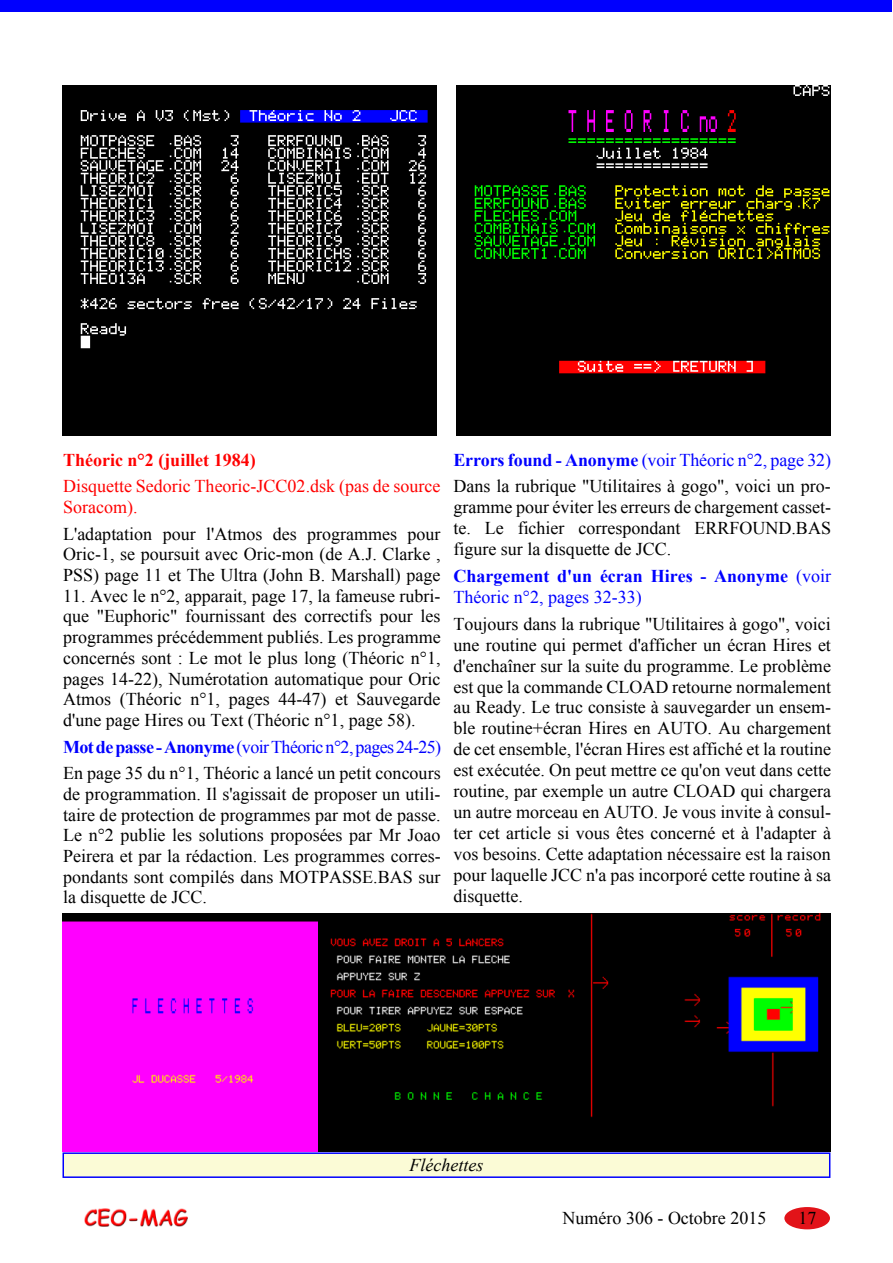
<style>
.page{position:relative;width:893px;height:1263px;background:#fff}
.page>*{position:absolute;margin:0;border:0;box-sizing:border-box;transform-origin:0 0}
.t1{font:18px/20.9px "Times New Roman";color:#000;text-align:justify}
.t2{font:700 18px/20.9px "Times New Roman";color:#00f}
.t3{font:18px/20.7px "Times New Roman";color:#f00}
.t4{font:700 18px "Times New Roman";color:#f00}
.t5{font:italic 18px "Times New Roman";color:#000}
.s1{font-weight:700;color:#00f}
.s2{color:#00f}
.s3{font-weight:400}
</style>
<div class="page">
<div style="left:784px;top:1207px;width:46px;height:22px;background:#e21319;border-radius:50%"></div>
<img style="left:85px;top:1209px;width:102px;height:18px">
<div style="left:0;top:0;width:891px;height:11px;background:#0000fe"></div>
<img style="left:63px;top:86px;width:374px;height:349px">
<img style="left:456px;top:86px;width:374px;height:349px">
<div style="left:63px;top:1153px;width:767px;height:24px;background:#fbfbd6"></div>
<div style="left:63px;top:1152px;width:767px;height:26px;border:2px solid #00f"></div>
<img style="left:63px;top:913px;width:767px;height:238px">
<p class="t4" style="left:63px;top:447px;width:194px">Théoric n°2 (juillet 1984)</p>
<p class="t3" style="left:63px;top:476px;width:379px">Disquette Sedoric Theoric-JCC02.dsk (pas de source<br>Soracom).</p>
<p class="t1" style="left:63px;top:523px;width:379px">L'adaptation pour l'Atmos des programmes pour Oric-1, se poursuit avec Oric-mon (de A.J. Clarke , PSS) page 11 et The Ultra (John B. Marshall) page</p>
<p class="t1" style="left:63px;top:585px;width:379px">11. Avec le n°2, apparait, page 17, la fameuse rubri&shy;que "Euphoric" fournissant des correctifs pour les programmes précédemment publiés. Les programme concernés sont : Le mot le plus long (Théoric n°1, pages 14-22), Numérotation automatique pour Oric Atmos (Théoric n°1, pages 44-47) et Sauvegarde d'une page Hires ou Text (Théoric n°1, page 58).</p>
<p class="t1" style="left:63px;top:733px;width:380px;line-height:26.7px"><span class="s1">Mot de passe - Anonyme</span> <span class="s2">(voir Théoric n°2, pages 24-25)<br></span>En page 35 du n°1, Théoric a lancé un petit concours</p>
<p class="t1" style="left:63px;top:783px;width:379px">de programmation. Il s'agissait de proposer un utili&shy;taire de protection de programmes par mot de passe.<br>Le n°2 publie les solutions proposées par Mr Joao Peirera et par la rédaction. Les programmes corres&shy;pondants sont compilés dans MOTPASSE.BAS sur la disquette de JCC.</p>
<p class="t1" style="left:453px;top:446px;width:379px;line-height:26.8px"><span class="s1">Errors found - Anonyme</span> <span class="s2">(voir Théoric n°2, page 32)<br></span>Dans la rubrique "Utilitaires à gogo", voici un pro-</p>
<p class="t1" style="left:453px;top:497px;width:379px">gramme pour éviter les erreurs de chargement casset&shy;te. Le fichier correspondant ERRFOUND.BAS figure sur la disquette de JCC.</p>
<p class="t2" style="left:453px;top:565px;width:379px">Chargement d'un écran Hires - Anonyme <span class="s3">(voir<br>Théoric n°2, pages 32-33)</span></p>
<p class="t1" style="left:453px;top:613px;width:379px">Toujours dans la rubrique "Utilitaires à gogo", voici une routine qui permet d'afficher un écran Hires et d'enchaîner sur la suite du programme. Le problème est que la commande CLOAD retourne normalement au Ready. Le truc consiste à sauvegarder un ensem&shy;ble routine+écran Hires en AUTO. Au chargement de cet ensemble, l'écran Hires est affiché et la routine est exécutée. On peut mettre ce qu'on veut dans cette routine, par exemple un autre CLOAD qui chargera un autre morceau en AUTO. Je vous invite à consul&shy;ter cet article si vous êtes concerné et à l'adapter à vos besoins. Cette adaptation nécessaire est la raison pour laquelle JCC n'a pas incorporé cette routine à sa disquette.</p>
<p class="t5" style="left:410px;top:1153px;width:75px">Fléchettes</p>
<p class="t1" style="left:562px;top:1207px;width:205px">Numéro 306 - Octobre 2015</p>
<p class="t1" style="left:798px;top:1207px;width:18px">17</p>
</div>
